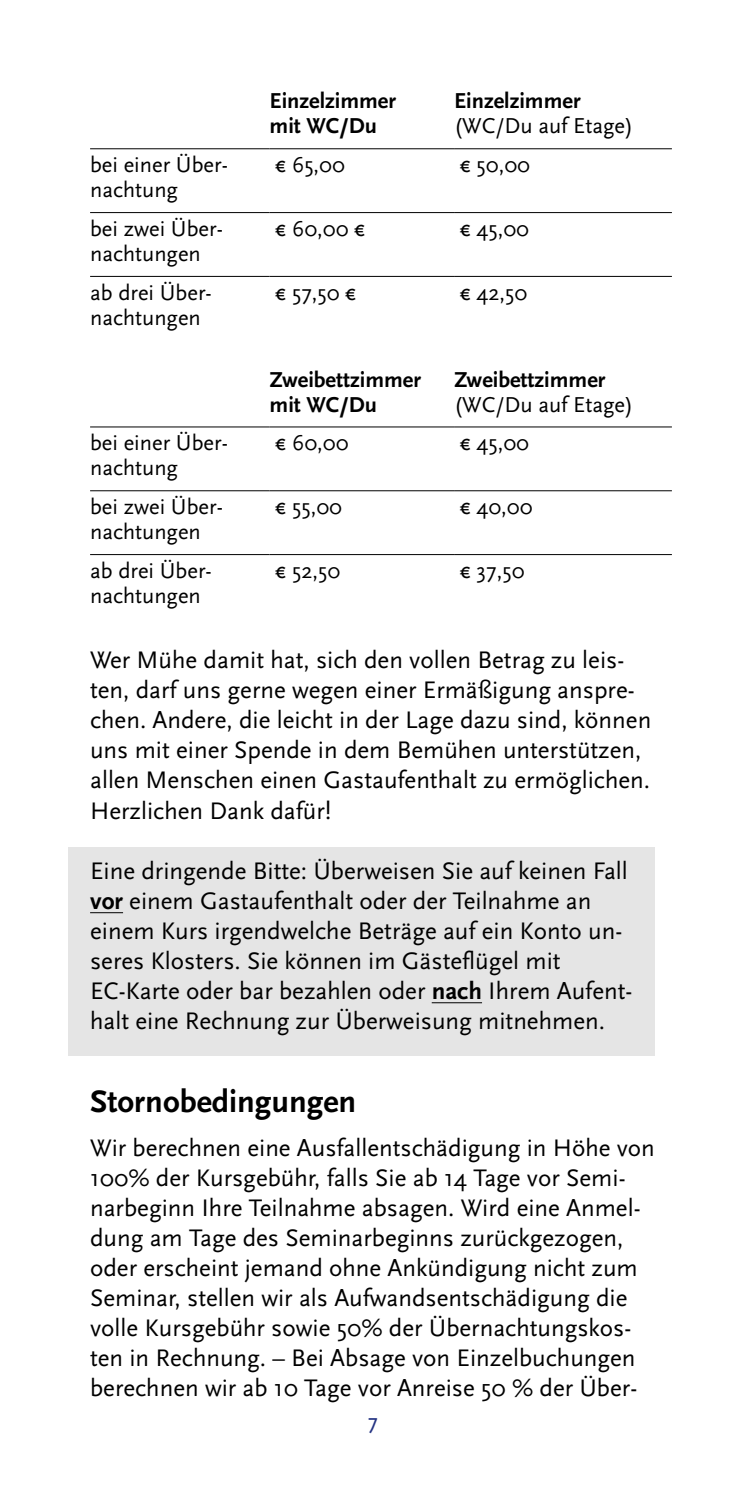
<style>
.page{position:relative;width:745px;height:1489px;background:#fff}
.page>*{position:absolute;margin:0;border:0;box-sizing:border-box;transform-origin:0 0}
.t1{font:700 32.5px "Scala Sans";color:#000}
.t2{font:25px/30px "Scala Sans";color:#000}
.t3{font:22.5px/25px "Scala Sans";color:#000}
.t4{font:700 22.5px/25px "Scala Sans";color:#000}
.t5{font:22.5px "Scala Sans LF";color:#253483}
.s1{font-weight:700}
</style>
<div class="page">
<div style="left:69px;top:847px;width:585px;height:208px;background:#e5e5e5"></div>
<hr style="left:90px;top:912px;width:33px;height:1px;background:#000">
<hr style="left:431px;top:1002px;width:50px;height:1px;background:#000">
<hr style="left:90px;top:148px;width:179px;height:1px;background:#000">
<hr style="left:269px;top:148px;width:185px;height:1px;background:#000">
<hr style="left:454px;top:148px;width:217px;height:1px;background:#000">
<hr style="left:90px;top:212px;width:179px;height:1px;background:#000">
<hr style="left:269px;top:212px;width:185px;height:1px;background:#000">
<hr style="left:454px;top:212px;width:217px;height:1px;background:#000">
<hr style="left:90px;top:276px;width:179px;height:1px;background:#000">
<hr style="left:269px;top:276px;width:185px;height:1px;background:#000">
<hr style="left:454px;top:276px;width:217px;height:1px;background:#000">
<hr style="left:90px;top:426px;width:179px;height:1px;background:#000">
<hr style="left:269px;top:426px;width:185px;height:1px;background:#000">
<hr style="left:454px;top:426px;width:217px;height:1px;background:#000">
<hr style="left:90px;top:490px;width:179px;height:1px;background:#000">
<hr style="left:269px;top:490px;width:185px;height:1px;background:#000">
<hr style="left:454px;top:490px;width:217px;height:1px;background:#000">
<hr style="left:90px;top:554px;width:179px;height:1px;background:#000">
<hr style="left:269px;top:554px;width:185px;height:1px;background:#000">
<hr style="left:454px;top:554px;width:217px;height:1px;background:#000">
<p class="t4" style="left:269px;top:89px;width:128px">Einzelzimmer mit WC/Du</p>
<p class="t4" style="left:454px;top:89px;width:128px">Einzelzimmer</p>
<p class="t3" style="left:454px;top:114px;width:180px">(WC/Du auf Etage)</p>
<p class="t3" style="left:90px;top:153px;width:139px">bei einer Über&shy;nachtung</p>
<p class="t3" style="left:275px;top:153px;width:71px">€ 65,00</p>
<p class="t3" style="left:459px;top:153px;width:72px">€ 50,00</p>
<p class="t3" style="left:90px;top:217px;width:132px">bei zwei Über&shy;nachtungen</p>
<p class="t3" style="left:275px;top:217px;width:92px">€ 60,00 €</p>
<p class="t3" style="left:459px;top:217px;width:71px">€ 45,00</p>
<p class="t3" style="left:90px;top:280px;width:121px">ab drei Über&shy;nachtungen</p>
<p class="t3" style="left:275px;top:280px;width:83px">€ 57,50 €</p>
<p class="t3" style="left:459px;top:280px;width:69px">€ 42,50</p>
<p class="t4" style="left:269px;top:367px;width:153px">Zweibettzimmer mit WC/Du</p>
<p class="t4" style="left:454px;top:367px;width:153px">Zweibettzimmer</p>
<p class="t3" style="left:454px;top:392px;width:180px">(WC/Du auf Etage)</p>
<p class="t3" style="left:90px;top:431px;width:139px">bei einer Über&shy;nachtung</p>
<p class="t3" style="left:275px;top:431px;width:75px">€ 60,00</p>
<p class="t3" style="left:459px;top:431px;width:71px">€ 45,00</p>
<p class="t3" style="left:90px;top:495px;width:132px">bei zwei Über&shy;nachtungen</p>
<p class="t3" style="left:275px;top:495px;width:68px">€ 55,00</p>
<p class="t3" style="left:459px;top:495px;width:74px">€ 40,00</p>
<p class="t3" style="left:90px;top:558px;width:121px">ab drei Über&shy;nachtungen</p>
<p class="t3" style="left:275px;top:558px;width:67px">€ 52,50</p>
<p class="t3" style="left:459px;top:558px;width:66px">€ 37,50</p>
<p class="t2" style="left:90px;top:645px;width:562px">Wer Mühe damit hat, sich den vollen Betrag zu leis&shy;ten, darf uns gerne wegen einer Ermäßigung anspre&shy;chen. Andere, die leicht in der Lage dazu sind, können uns mit einer Spende in dem Bemühen unterstützen, allen Menschen einen Gastaufenthalt zu ermöglichen.<br>Herzlichen Dank dafür!</p>
<p class="t2" style="left:90px;top:855px;width:543px">Eine dringende Bitte: Überweisen Sie auf keinen Fall <span class="s1">vor</span> einem Gastaufenthalt oder der Teilnahme an einem Kurs irgendwelche Beträge auf ein Konto un&shy;seres Klosters. Sie können im Gästeflügel mit EC-Karte oder bar bezahlen oder <span class="s1">nach</span> Ihrem Aufent&shy;halt eine Rechnung zur Überweisung mitnehmen.</p>
<h1 class="t1" style="left:90px;top:1083px;width:267px">Stornobedingungen</h1>
<p class="t2" style="left:90px;top:1133px;width:566px">Wir berechnen eine Ausfallentschädigung in Höhe von 100% der Kursgebühr, falls Sie ab 14 Tage vor Semi&shy;narbeginn Ihre Teilnahme absagen. Wird eine Anmel&shy;dung am Tage des Seminarbeginns zurückgezogen, oder erscheint jemand ohne Ankündigung nicht zum Seminar, stellen wir als Aufwandsentschädigung die volle Kursgebühr sowie 50% der Übernachtungskos&shy;ten in Rechnung. – Bei Absage von Einzelbuchungen berechnen wir ab 10 Tage vor Anreise 50 % der Über-</p>
<p class="t5" style="left:366px;top:1413px;width:13px">7</p>
</div>
